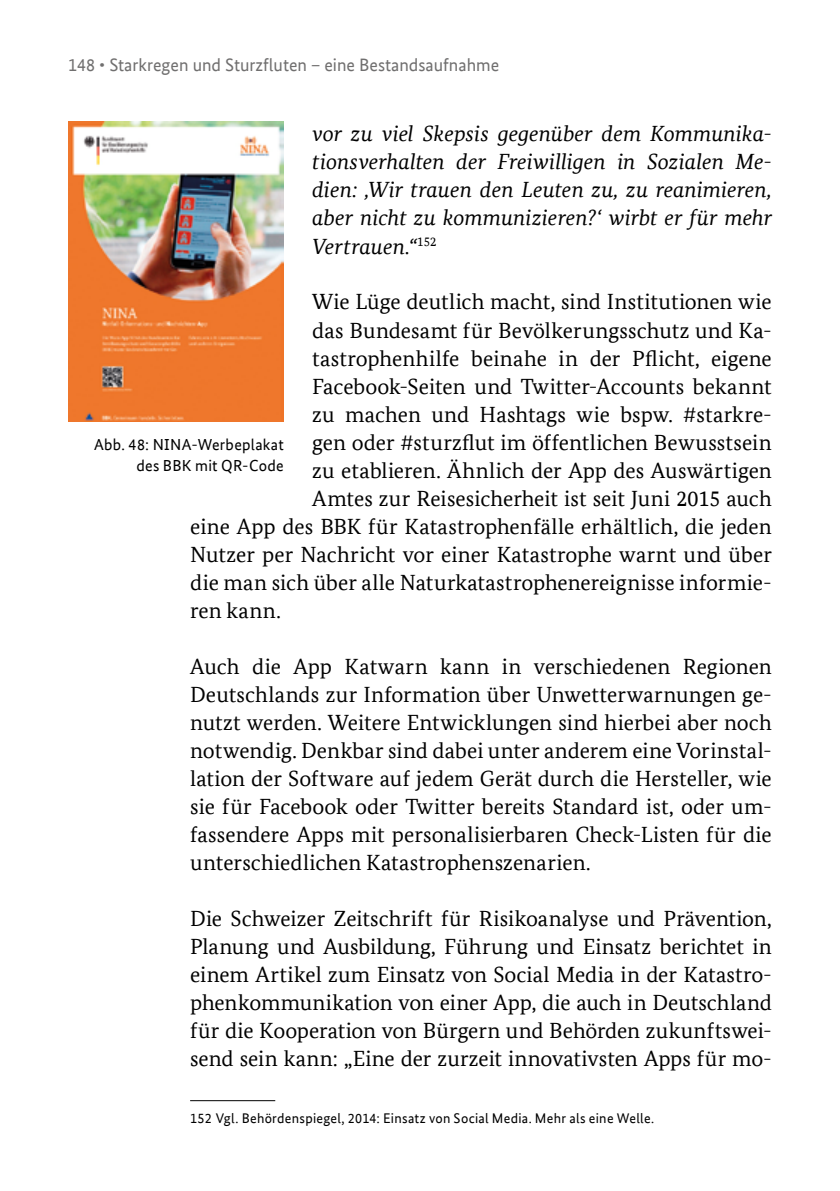
<style>
.page{position:relative;width:840px;height:1191px;background:#fff}
.page>*{position:absolute;margin:0;border:0;box-sizing:border-box;transform-origin:0 0}
.t1{font:22px/28px "Bundes Serif Office";color:#000}
.t2{font:italic 22px/28px "Bundes Serif Office";letter-spacing:.005em;color:#000;text-align:justify}
.t3{font:18px "Bundes Sans Office";color:#706f6f}
.t4{font:16px/21px "Bundes Sans Office";letter-spacing:.015em;color:#000;text-align:right}
.t5{font:14px "Bundes Sans Office";letter-spacing:.02em;color:#000}
</style>
<div class="page">
<hr style="left:190px;top:1100px;width:85px;height:1px;background:#000">
<img style="left:68px;top:122px;width:215px;height:299px">
<p class="t3" style="left:68px;top:54px;width:432px">148 • Starkregen und Sturzfluten – eine Bestandsaufnahme</p>
<p class="t2" style="left:312px;top:120px;width:461px">vor zu viel Skepsis gegenüber dem Kommunika&shy;tionsverhalten der Freiwilligen in Sozialen Me&shy;dien: ‚Wir trauen den Leuten zu, zu reanimieren, aber nicht zu kommunizieren?‘ wirbt er für mehr Vertrauen.“<sup>152</sup></p>
<p class="t1" style="left:312px;top:288px;width:461px">Wie Lüge deutlich macht, sind Institutionen wie</p>
<p class="t1" style="left:312px;top:344px;width:461px">tastrophenhilfe beinahe in der Pflicht, eigene<br>Facebook-Seiten und Twitter-Accounts bekannt</p>
<p class="t1" style="left:190px;top:428px;width:583px;text-align:right">gen oder #sturzflut im öffentlichen Bewusstsein<br>zu etablieren . Ähnlich der App des Auswärtigen<br>Amtes zur Reisesicherheit ist seit Juni 2015 auch<br>eine App des BBK für Katastrophenfälle erhältlich, die jeden Nutzer per Nachricht vor einer Katastrophe warnt und über</p>
<p class="t1" style="left:190px;top:596px;width:92px">ren kann .</p>
<p class="t1" style="left:190px;top:652px;width:583px">Auch die App Katwarn kann in verschiedenen Regionen</p>
<p class="t1" style="left:190px;top:708px;width:583px">nutzt werden . Weitere Entwicklungen sind hierbei aber noch</p>
<p class="t1" style="left:190px;top:764px;width:583px">lation der Software auf jedem Gerät durch die Hersteller, wie</p>
<p class="t1" style="left:190px;top:820px;width:582px">fassendere Apps mit personalisierbaren Check-Listen für die unterschiedlichen Katastrophenszenarien .</p>
<p class="t1" style="left:190px;top:904px;width:583px">Die Schweizer Zeitschrift für Risikoanalyse und Prävention,<br>Planung und Ausbildung, Führung und Einsatz berichtet in</p>
<p class="t1" style="left:190px;top:988px;width:583px">phenkommunikation von einer App, die auch in Deutschland</p>
<p class="t1" style="left:312px;top:316px;width:461px">das Bundesamt für Bevölkerungsschutz und Ka-</p>
<p class="t1" style="left:312px;top:400px;width:461px">zu machen und Hashtags wie bspw . #starkre-</p>
<p class="t4" style="left:94px;top:433px;width:191px">Abb. 48: NINA-Werbeplakat des BBK mit QR-Code</p>
<p class="t1" style="left:190px;top:568px;width:582px">die man sich über alle Naturkatastrophenereignisse informie-</p>
<p class="t1" style="left:190px;top:680px;width:583px">Deutschlands zur Information über Unwetterwarnungen ge-</p>
<p class="t1" style="left:190px;top:736px;width:583px">notwendig . Denkbar sind dabei unter anderem eine Vorinstal-</p>
<p class="t1" style="left:190px;top:792px;width:583px">sie für Facebook oder Twitter bereits Standard ist, oder um-</p>
<p class="t1" style="left:190px;top:960px;width:583px">einem Artikel zum Einsatz von Social Media in der Katastro-</p>
<p class="t1" style="left:190px;top:1016px;width:583px">für die Kooperation von Bürgern und Behörden zukunftswei&shy;send sein kann: „Eine der zurzeit innovativsten Apps für mo-</p>
<p class="t5" style="left:190px;top:1110px;width:465px">152 Vgl. Behördenspiegel, 2014: Einsatz von Social Media. Mehr als eine Welle.</p>
</div>
